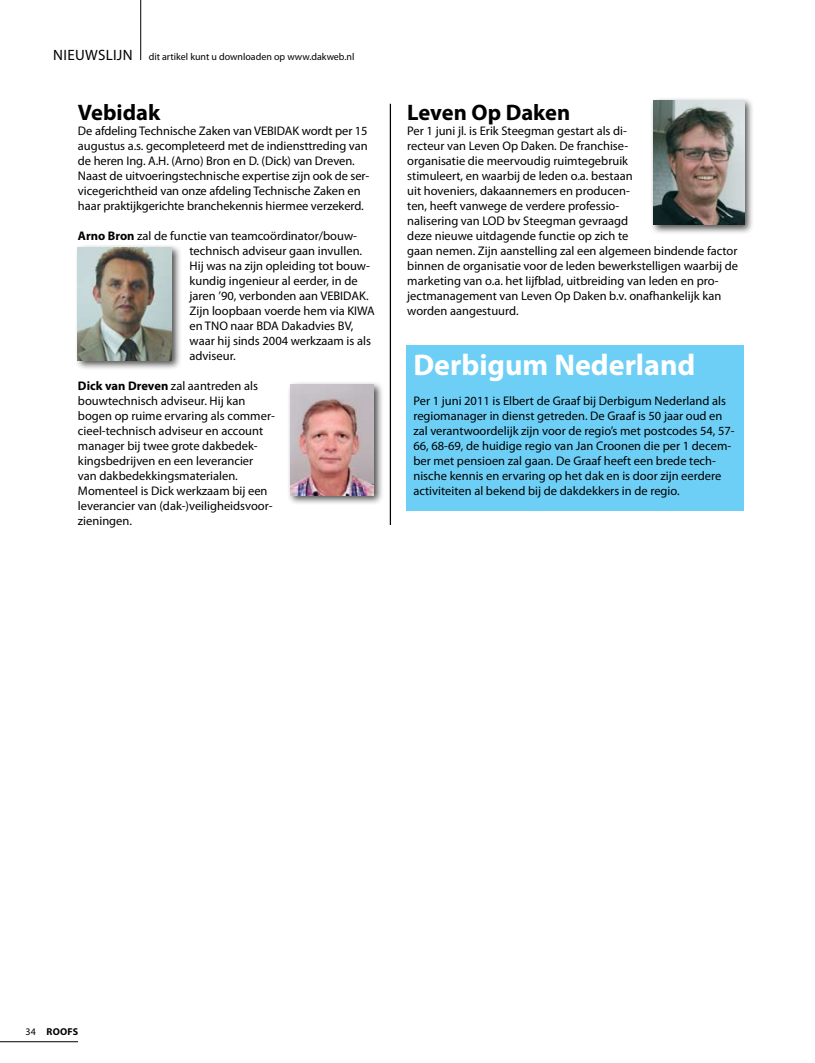
<style>
.page{position:relative;width:815px;height:1063px;background:#fff}
.page>*{position:absolute;margin:0;border:0;box-sizing:border-box;transform-origin:0 0}
.t1{font:700 30px "Myriad Pro";color:#fff}
.t2{font:700 22.5px "Myriad Pro";color:#000}
.t3{font:12.5px/15px "Myriad Pro";color:#000}
.t4{font:10px "Myriad Pro";color:#000}
.t5{font:700 10px "Myriad Pro";letter-spacing:.02em;color:#000}
.s1{font-size:15px}
.s2{font-weight:700}
.s3{font-weight:400}
</style>
<div class="page">
<hr style="left:140px;top:0;width:1px;height:60px;background:#000">
<hr style="left:0;top:1041px;width:78px;height:1px;background:#000">
<hr style="left:390px;top:104px;width:1px;height:421px;background:#000">
<div style="left:75px;top:244px;width:107px;height:127px;background:#000;opacity:.7"></div>
<img style="left:78px;top:247px;width:94px;height:113px">
<div style="left:287px;top:381px;width:97px;height:124px;background:#000;opacity:.7"></div>
<img style="left:291px;top:384px;width:83px;height:111px">
<div style="left:650px;top:97px;width:105px;height:138px;background:#000;opacity:.7"></div>
<img style="left:653px;top:101px;width:91px;height:124px">
<div style="left:406px;top:345px;width:338px;height:165px;background:#6dcff6"></div>
<p class="t4" style="left:53px;top:50px;width:303px"><span class="s1">NIEUWSLIJN</span> dit artikel kunt u downloaden op www.dakweb.nl</p>
<h2 class="t2" style="left:78px;top:98px;width:84px">Vebidak</h2>
<p class="t3" style="left:78px;top:123px;width:293px">De afdeling Technische Zaken van VEBIDAK wordt per 15 augustus a.s. gecompleteerd met de indiensttreding van de heren Ing. A.H. (Arno) Bron en D. (Dick) van Dreven.<br>Naast de uitvoeringstechnische expertise zijn ook de ser&shy;vicegerichtheid van onze afdeling Technische Zaken en haar praktijkgerichte branchekennis hiermee verzekerd.</p>
<p class="t3" style="left:190px;top:228px;width:187px;text-indent:-112px"><span class="s2">Arno Bron</span> zal de functie van teamcoördinator/bouw&shy;technisch adviseur gaan invullen.<br>Hij was na zijn opleiding tot bouw&shy;kundig ingenieur al eerder, in de jaren ’90, verbonden aan VEBIDAK.<br>Zijn loopbaan voerde hem via KIWA en TNO naar BDA Dakadvies BV, waar hij sinds 2004 werkzaam is als adviseur.</p>
<p class="t3" style="left:78px;top:378px;width:198px"><span class="s2">Dick van Dreven</span> zal aantreden als bouwtechnisch adviseur. Hij kan bogen op ruime ervaring als commer&shy;cieel-technisch adviseur en account manager bij twee grote dakbedek&shy;kingsbedrijven en een leverancier van dakbedekkingsmaterialen.<br>Momenteel is Dick werkzaam bij een leverancier van (dak-)veiligheidsvoor&shy;zieningen.</p>
<h2 class="t2" style="left:407px;top:98px;width:164px">Leven Op Daken</h2>
<p class="t3" style="left:407px;top:123px;width:332px">Per 1 juni jl. is Erik Steegman gestart als di-<br>recteur van Leven Op Daken. De franchise-<br>organisatie die meervoudig ruimtegebruik<br>stimuleert, en waarbij de leden o.a. bestaan<br>uit hoveniers, dakaannemers en producen-<br>ten, heeft vanwege de verdere professio-<br>nalisering van LOD bv Steegman gevraagd<br>deze nieuwe uitdagende functie op zich te<br>gaan nemen. Zijn aanstelling zal een algemeen bindende factor binnen de organisatie voor de leden bewerkstelligen waarbij de marketing van o.a. het lijfblad, uitbreiding van leden en pro&shy;jectmanagement van Leven Op Daken b.v. onafhankelijk kan worden aangestuurd.</p>
<h1 class="t1" style="left:413px;top:345px;width:284px">Derbigum Nederland</h1>
<p class="t3" style="left:413px;top:393px;width:323px">Per 1 juni 2011 is Elbert de Graaf bij Derbigum Nederland als regiomanager in dienst getreden. De Graaf is 50 jaar oud en zal verantwoordelijk zijn voor de regio’s met postcodes 54, 57- 66, 68-69, de huidige regio van Jan Croonen die per 1 decem&shy;ber met pensioen zal gaan. De Graaf heeft een brede tech&shy;nische kennis en ervaring op het dak en is door zijn eerdere activiteiten al bekend bij de dakdekkers in de regio.</p>
<p class="t5" style="left:26px;top:1025px;width:54px"><span class="s3">34</span> ROOFS</p>
</div>
